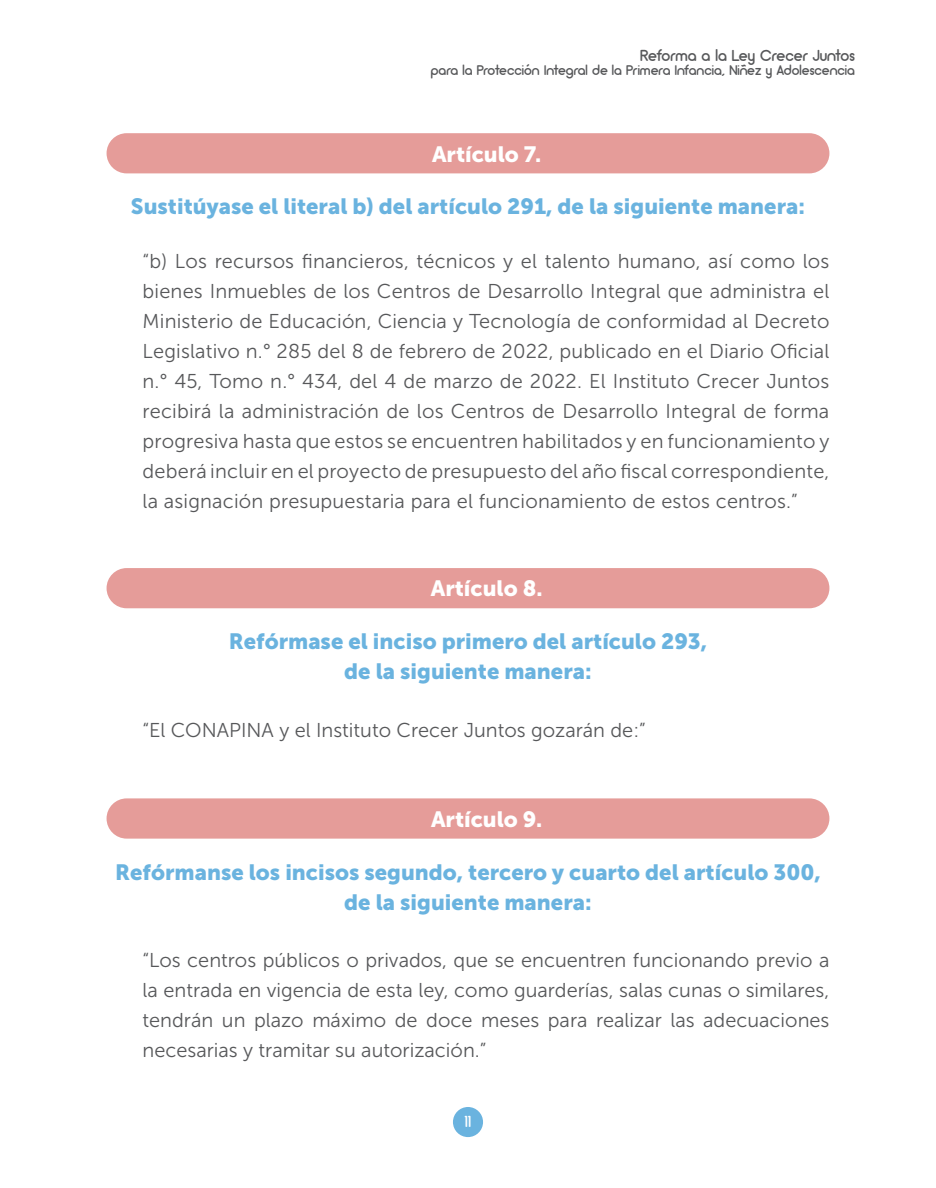
<style>
.page{position:relative;width:936px;height:1188px;background:#fff}
.page>*{position:absolute;margin:0;border:0;box-sizing:border-box;transform-origin:0 0}
.t1{font:22px/30px "Museo Sans 900";color:#6ab3df;text-align:center}
.TEXTO_CUERPO{font:22px "Museo Sans 900";color:#fff}
.t2{font:20px/30px "Museo Sans 300";color:#57585a;text-align:justify}
.t3{font:16px "Arciform";letter-spacing:.005em;color:#57585a}
.t4{font:16px "Arciform";color:#fff}
.t5{font:14px "Arciform";color:#57585a}
</style>
<div class="page">
<div style="left:453px;top:1107px;width:30px;height:30px;background:#6ab3df;border-radius:50%"></div>
<div style="left:107px;top:133px;width:722px;height:40px;background:#e59c99;border-radius:20px"></div>
<div style="left:107px;top:568px;width:722px;height:40px;background:#e59c99;border-radius:20px"></div>
<div style="left:107px;top:798px;width:722px;height:41px;background:#e59c99;border-radius:20px"></div>
<p class="t3" style="left:640px;top:45px;width:216px">Reforma a la Ley Crecer Juntos</p>
<p class="t5" style="left:431px;top:61px;width:426px">para la Protección Integral de la Primera Infancia, Niñez y Adolescencia</p>
<p class="TEXTO_CUERPO" style="left:432px;top:141px;width:111px">Artículo 7.</p>
<p class="t1" style="left:131px;top:192px;width:676px">Sustitúyase el literal b) del artículo 291, de la siguiente manera:</p>
<p class="t2" style="left:143px;top:246px;width:688px">“b) Los recursos financieros, técnicos y el talento humano, así como los bienes Inmuebles de los Centros de Desarrollo Integral que administra el Ministerio de Educación, Ciencia y Tecnología de conformidad al Decreto Legislativo n.° 285 del 8 de febrero de 2022, publicado en el Diario Oficial n.° 45, Tomo n.° 434, del 4 de marzo de 2022. El Instituto Crecer Juntos recibirá la administración de los Centros de Desarrollo Integral de forma progresiva hasta que estos se encuentren habilitados y en funcionamiento y deberá incluir en el proyecto de presupuesto del año fiscal correspondiente, la asignación presupuestaria para el funcionamiento de estos centros.”</p>
<p class="TEXTO_CUERPO" style="left:431px;top:576px;width:113px">Artículo 8.</p>
<p class="t1" style="left:229px;top:627px;width:480px">Refórmase el inciso primero del artículo 293,</p>
<p class="t1" style="left:344px;top:657px;width:249px">de la siguiente manera:</p>
<p class="t2" style="left:143px;top:715px;width:505px">“El CONAPINA y el Instituto Crecer Juntos gozarán de:”</p>
<p class="TEXTO_CUERPO" style="left:431px;top:807px;width:113px">Artículo 9.</p>
<p class="t1" style="left:115px;top:857px;width:707px">Refórmanse los incisos segundo, tercero y cuarto del artículo 300, de la siguiente manera:</p>
<p class="t2" style="left:143px;top:946px;width:688px">“Los centros públicos o privados, que se encuentren funcionando previo a la entrada en vigencia de esta ley, como guarderías, salas cunas o similares, tendrán un plazo máximo de doce meses para realizar las adecuaciones necesarias y tramitar su autorización.”</p>
<p class="t4" style="left:465px;top:1112px;width:8px">11</p>
</div>
